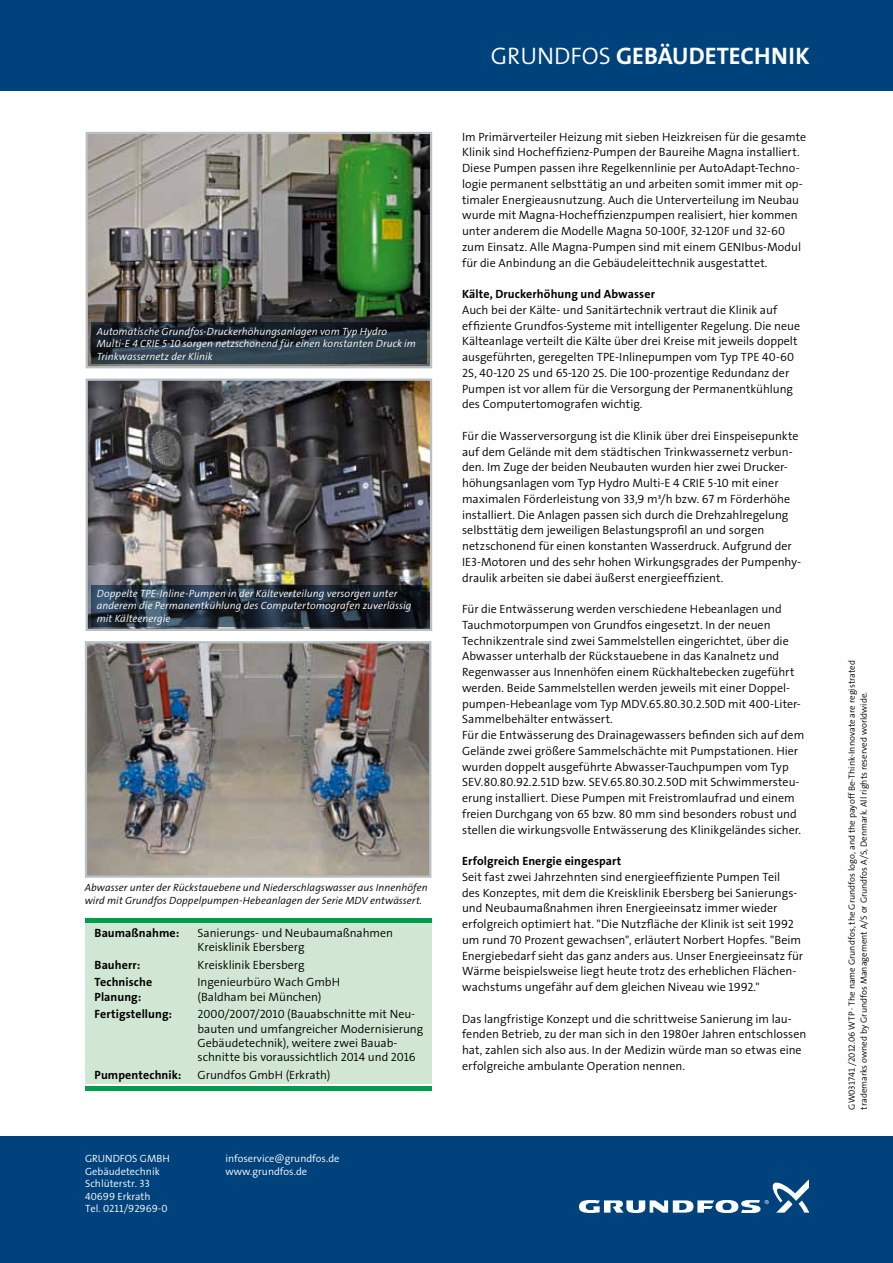
<style>
.page{position:relative;width:893px;height:1263px;background:#fff}
.page>*{position:absolute;margin:0;border:0;box-sizing:border-box;transform-origin:0 0}
.t1{font:24px "The Sans Grundfos 7 B";color:#fff}
.t2{font:12px/15.8px "The Sans Grundfos 4 SL";color:#000}
.t3{font:12px/14.4px "The Sans Grundfos 7 B";letter-spacing:.005em;color:#000}
.t4{font:italic 10.5px/12.6px "The Sans Grundfos 4 SL";letter-spacing:.005em;color:#fff}
.t5{font:italic 10.5px/12.6px "The Sans Grundfos 4 SL";letter-spacing:.005em;color:#000}
.t6{font:10.5px/12.6px "The Sans Grundfos 4 SL";color:#fff}
.t7{font:9px/12px "The Sans Grundfos 4 SL";color:#000}
.s1{font-family:"The Sans Grundfos 4 SL"}
</style>
<div class="page">
<div style="left:0;top:0;width:893px;height:90px;background:#00437c"></div>
<div style="left:0;top:1136px;width:893px;height:127px;background:#00437c"></div>
<img style="left:580px;top:1180px;width:228px;height:32px">
<hr style="left:85px;top:918px;width:347px;height:4px;background:#009e4c">
<div style="left:85px;top:923px;width:347px;height:161px;background:#d1e7d3"></div>
<hr style="left:85px;top:1086px;width:347px;height:4px;background:#009e4c">
<img style="left:89px;top:135px;width:340px;height:230px">
<div style="left:86px;top:132px;width:346px;height:236px;border:2px solid #b6c0c5"></div>
<img style="left:89px;top:381px;width:340px;height:247px">
<div style="left:86px;top:378px;width:346px;height:253px;border:2px solid #b6c0c5"></div>
<img style="left:88px;top:644px;width:340px;height:231px">
<div style="left:85px;top:641px;width:346px;height:237px;border:2px solid #b6c0c5"></div>
<svg style="left:91px;top:323px;width:336px;height:41px;background:#23313b"></svg>
<svg style="left:91px;top:585px;width:336px;height:42px;background:#1e2a37"></svg>
<p class="t4" style="left:97px;top:325px;width:321px">Automatische Grundfos-Druckerhöhungsanlagen vom Typ Hydro<br>Multi-E 4 CRIE 5-10 sorgen netzschonend für einen konstanten Druck im<br>Trinkwassernetz der Klinik</p>
<p class="t4" style="left:97px;top:587px;width:316px">Doppelte TPE-Inline-Pumpen in der Kälteverteilung versorgen unter anderem die Permanentkühlung des Computertomografen zuverlässig mit Kälteenergie</p>
<p class="t5" style="left:85px;top:882px;width:344px">Abwasser unter der Rückstauebene und Niederschlagswasser aus Innenhöfen wird mit Grundfos Doppelpumpen-Hebeanlagen der Serie MDV entwässert.</p>
<p class="t3" style="left:95px;top:926px;width:86px">Baumaßnahme:</p>
<p class="t2" style="left:198px;top:926px;width:197px;line-height:14.4px">Sanierungs- und Neubaumaßnahmen<br>Kreisklinik Ebersberg</p>
<p class="t3" style="left:95px;top:958px;width:47px">Bauherr:</p>
<p class="t2" style="left:198px;top:957px;width:109px">Kreisklinik Ebersberg</p>
<p class="t3" style="left:95px;top:975px;width:59px">Technische<br>Planung:</p>
<p class="t2" style="left:198px;top:975px;width:144px;line-height:14.4px">Ingenieurbüro Wach GmbH (Baldham bei München)</p>
<p class="t3" style="left:95px;top:1007px;width:79px">Fertigstellung:</p>
<p class="t2" style="left:198px;top:1007px;width:227px;line-height:14.4px">2000/2007/2010 (Bauabschnitte mit Neu&shy;bauten und umfangreicher Modernisierung Gebäudetechnik), weitere zwei Bauab&shy;schnitte bis voraussichtlich 2014 und 2016</p>
<p class="t3" style="left:95px;top:1068px;width:88px">Pumpentechnik:</p>
<p class="t2" style="left:198px;top:1067px;width:134px">Grundfos GmbH (Erkrath)</p>
<p class="t6" style="left:85px;top:1152px;width:86px">GRUNDFOS GMBH<br>Gebäudetechnik<br>Schlüterstr. 33<br>40699 Erkrath<br>Tel. 0211/92969-0</p>
<p class="t6" style="left:225px;top:1152px;width:116px">infoservice@grundfos.de www.grundfos.de</p>
<h1 class="t1" style="left:491px;top:43px;width:319px"><span class="s1">GRUNDFOS</span> Gebäudetechnik</h1>
<p class="t2" style="left:462px;top:129px;width:346px">Im Primärverteiler Heizung mit sieben Heizkreisen für die gesamte Klinik sind Hocheffizienz-Pumpen der Baureihe Magna installiert.<br>Diese Pumpen passen ihre Regelkennlinie per AutoAdapt-Techno&shy;logie permanent selbsttätig an und arbeiten somit immer mit op&shy;timaler Energieausnutzung. Auch die Unterverteilung im Neubau wurde mit Magna-Hocheffizienzpumpen realisiert, hier kommen unter anderem die Modelle Magna 50-100F, 32-120F und 32-60 zum Einsatz. Alle Magna-Pumpen sind mit einem GENIbus-Modul für die Anbindung an die Gebäudeleittechnik ausgestattet.</p>
<p class="t3" style="left:462px;top:287px;width:194px">Kälte, Druckerhöhung und Abwasser</p>
<p class="t2" style="left:462px;top:302px;width:340px">Auch bei der Kälte- und Sanitärtechnik vertraut die Klinik auf effiziente Grundfos-Systeme mit intelligenter Regelung. Die neue Kälteanlage verteilt die Kälte über drei Kreise mit jeweils doppelt ausgeführten, geregelten TPE-Inlinepumpen vom Typ TPE 40-60<br>2S, 40-120 2S und 65-120 2S. Die 100-prozentige Redundanz der Pumpen ist vor allem für die Versorgung der Permanentkühlung des Computertomografen wichtig.</p>
<p class="t2" style="left:462px;top:428px;width:341px">Für die Wasserversorgung ist die Klinik über drei Einspeisepunkte auf dem Gelände mit dem städtischen Trinkwassernetz verbun&shy;den. Im Zuge der beiden Neubauten wurden hier zwei Drucker&shy;höhungsanlagen vom Typ Hydro Multi-E 4 CRIE 5-10 mit einer maximalen Förderleistung von 33,9 m³/h bzw. 67 m Förderhöhe installiert. Die Anlagen passen sich durch die Drehzahlregelung selbsttätig dem jeweiligen Belastungsprofil an und sorgen netzschonend für einen konstanten Wasserdruck. Aufgrund der IE3-Motoren und des sehr hohen Wirkungsgrades der Pumpenhy&shy;draulik arbeiten sie dabei äußerst energieeffizient.</p>
<p class="t2" style="left:462px;top:602px;width:344px">Für die Entwässerung werden verschiedene Hebeanlagen und Tauchmotorpumpen von Grundfos eingesetzt. In der neuen Technikzentrale sind zwei Sammelstellen eingerichtet, über die Abwasser unterhalb der Rückstauebene in das Kanalnetz und Regenwasser aus Innenhöfen einem Rückhaltebecken zugeführt werden. Beide Sammelstellen werden jeweils mit einer Doppel&shy;pumpen-Hebeanlage vom Typ MDV.65.80.30.2.50D mit 400-Liter-Sammelbehälter entwässert.<br>Für die Entwässerung des Drainagewassers befinden sich auf dem Gelände zwei größere Sammelschächte mit Pumpstationen. Hier wurden doppelt ausgeführte Abwasser-Tauchpumpen vom Typ SEV.80.80.92.2.51D bzw. SEV.65.80.30.2.50D mit Schwimmersteu&shy;erung installiert. Diese Pumpen mit Freistromlaufrad und einem freien Durchgang von 65 bzw. 80 mm sind besonders robust und stellen die wirkungsvolle Entwässerung des Klinikgeländes sicher.</p>
<p class="t3" style="left:462px;top:854px;width:161px">Erfolgreich Energie eingespart</p>
<p class="t2" style="left:462px;top:869px;width:343px">Seit fast zwei Jahrzehnten sind energieeffiziente Pumpen Teil<br>des Konzeptes, mit dem die Kreisklinik Ebersberg bei Sanierungs&shy;und Neubaumaßnahmen ihren Energieeinsatz immer wieder erfolgreich optimiert hat. "Die Nutzfläche der Klinik ist seit 1992 um rund 70 Prozent gewachsen", erläutert Norbert Hopfes. "Beim Energiebedarf sieht das ganz anders aus. Unser Energieeinsatz für Wärme beispielsweise liegt heute trotz des erheblichen Flächen&shy;wachstums ungefähr auf dem gleichen Niveau wie 1992."</p>
<p class="t2" style="left:462px;top:1011px;width:346px">Das langfristige Konzept und die schrittweise Sanierung im lau&shy;fenden Betrieb, zu der man sich in den 1980er Jahren entschlossen hat, zahlen sich also aus. In der Medizin würde man so etwas eine erfolgreiche ambulante Operation nennen.</p>
<p class="t7" style="left:846px;top:1109px;width:451px;rotate:-90deg">GW031741 /2012.06 WTP · The name Grundfos, the Grundfos logo, and the payoff Be-Think-Innovate are registrated trademarks owned by Grundfos Management A/S or Grundfos A/S, Denmark. All rights reserved worldwide.</p>
</div>
